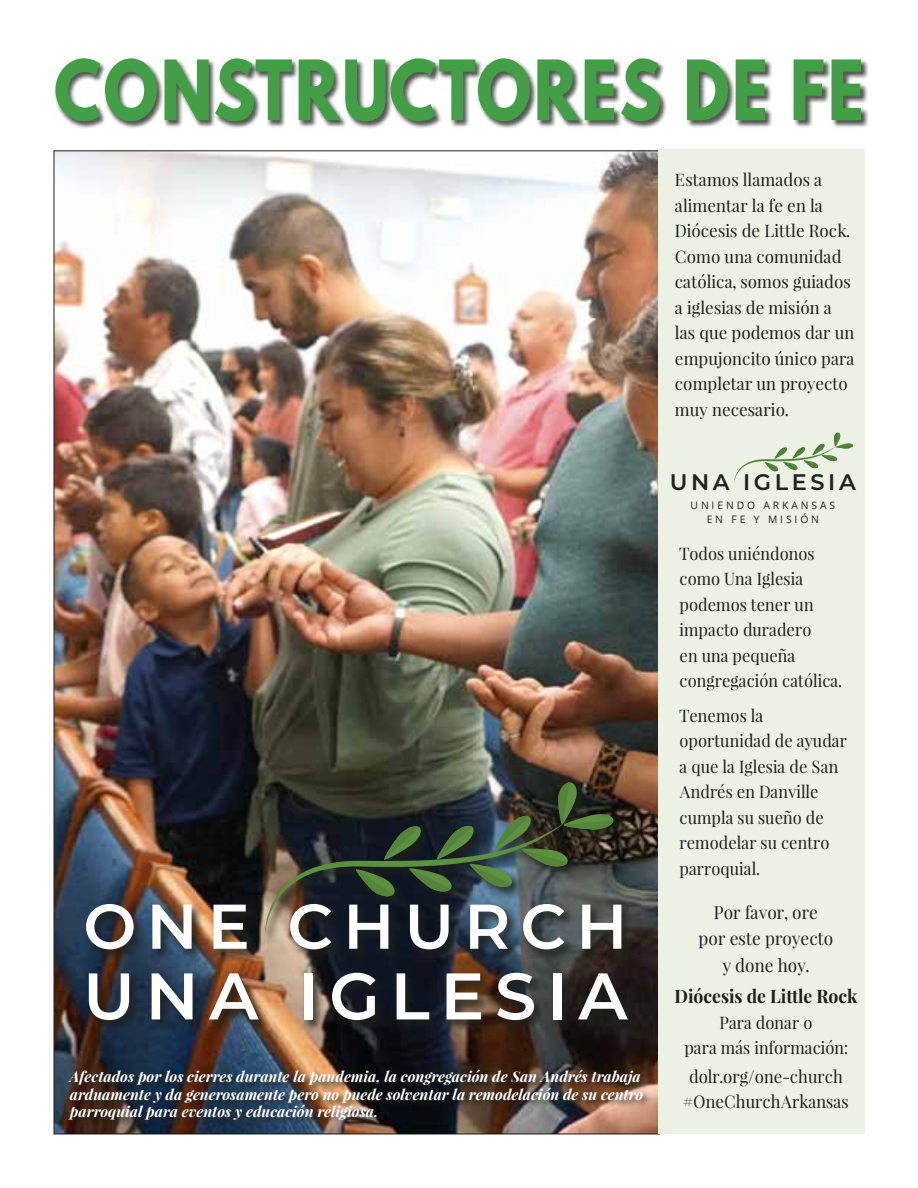
<style>
.page{position:relative;width:918px;height:1188px;background:#fff}
.page>*{position:absolute;margin:0;border:0;box-sizing:border-box;transform-origin:0 0}
.t1{font:700 73.5px "League Spartan";letter-spacing:.04em;color:#439f45;scale:.85 1}
.t2{font:600 65.7px "Montserrat";letter-spacing:.16em;color:#fff}
.t3{font:600 63px "Montserrat";letter-spacing:.16em;color:#fff}
.t4{font:600 22.5px "Montserrat";letter-spacing:.16em;color:#20221d}
.t5{font:21.9px "Open Sans";letter-spacing:.23em;color:#fff}
.t6{font:700 18.45px "Playfair Display";color:#1d201a;scale:.95 1}
.t7{font:18px/26.5px "Playfair Display";color:#1d201a;text-align:center;scale:.95 1}
.t8{font:17.55px/25.5px "Playfair Display";color:#1d201a;text-align:center;scale:.95 1}
.t9{font:17.25px/25.5px "Playfair Display";color:#1d201a;scale:.95 1}
.t10{font:17.25px/25.5px "Playfair Display";color:#1d201a}
.t11{font:italic 700 14.7px/17.4px "Playfair Display";color:#fff}
.t12{font:10.35px/14.2px "Open Sans";letter-spacing:.28em;color:#20221d;text-align:center}
</style>
<div class="page">
<img style="left:56px;top:153px;width:602px;height:979px">
<div style="left:658px;top:149px;width:207px;height:985px;background:#ebf2e4"></div>
<div style="left:54px;top:57px;width:815px;height:71px;background:#1d201a;opacity:.75"></div>
<div style="left:68px;top:1068px;width:583px;height:60px;background:#1d201a;opacity:.75"></div>
<div style="left:82px;top:779px;width:558px;height:254px;background:#1d201a;opacity:.75"></div>
<img style="left:265px;top:782px;width:349px;height:152px">
<svg style="left:734px;top:432px;width:119px;height:51px"></svg>
<h1 class="t1" style="left:54px;top:33px;width:954px">CONSTRUCTORES DE FE</h1>
<h3 class="t3" style="left:83px;top:882px;width:545px">ONE CHURCH</h3>
<h2 class="t2" style="left:83px;top:950px;width:546px">UNA IGLESIA</h2>
<p class="t11" style="left:70px;top:1068px;width:575px">Afectados por los cierres durante la pandemia, la congregación de San Andrés trabaja arduamente y da generosamente pero no puede solventar la remodelación de su centro parroquial para eventos y educación religiosa.</p>
<p class="t5" style="left:90px;top:1074px;width:533px">UNIENDO ARKANSAS EN FE Y MISIÓN</p>
<p class="t10" style="left:675px;top:166px;width:181px">Estamos llamados a alimentar la fe en la<br>Diócesis de Little Rock.<br>Como una comunidad católica, somos guiados a iglesias de misión a las que podemos dar un empujoncito único para completar un proyecto muy necesario.</p>
<h3 class="t4" style="left:670px;top:466px;width:188px">UNA IGLESIA</h3>
<p class="t12" style="left:691px;top:498px;width:146px">UNIENDO ARKANSAS<br>EN FE Y MISIÓN</p>
<p class="t9" style="left:680px;top:540px;width:172px">Todos uniéndonos como Una Iglesia podemos tener un impacto duradero<br>en una pequeña congregación católica.</p>
<p class="t9" style="left:680px;top:702px;width:178px">Tenemos la oportunidad de ayudar a que la Iglesia de San<br>Andrés en Danville cumpla su sueño de remodelar su centro parroquial.</p>
<p class="t7" style="left:699px;top:898px;width:143px">Por favor, ore por este proyecto y done hoy.</p>
<p class="t6" style="left:675px;top:985px;width:194px">Diócesis de Little Rock</p>
<p class="t9" style="left:684px;top:1009px;width:173px;text-align:center">Para donar o<br>para más información:</p>
<p class="t8" style="left:683px;top:1063px;width:176px">dolr.org/one-church #OneChurchArkansas</p>
</div>
